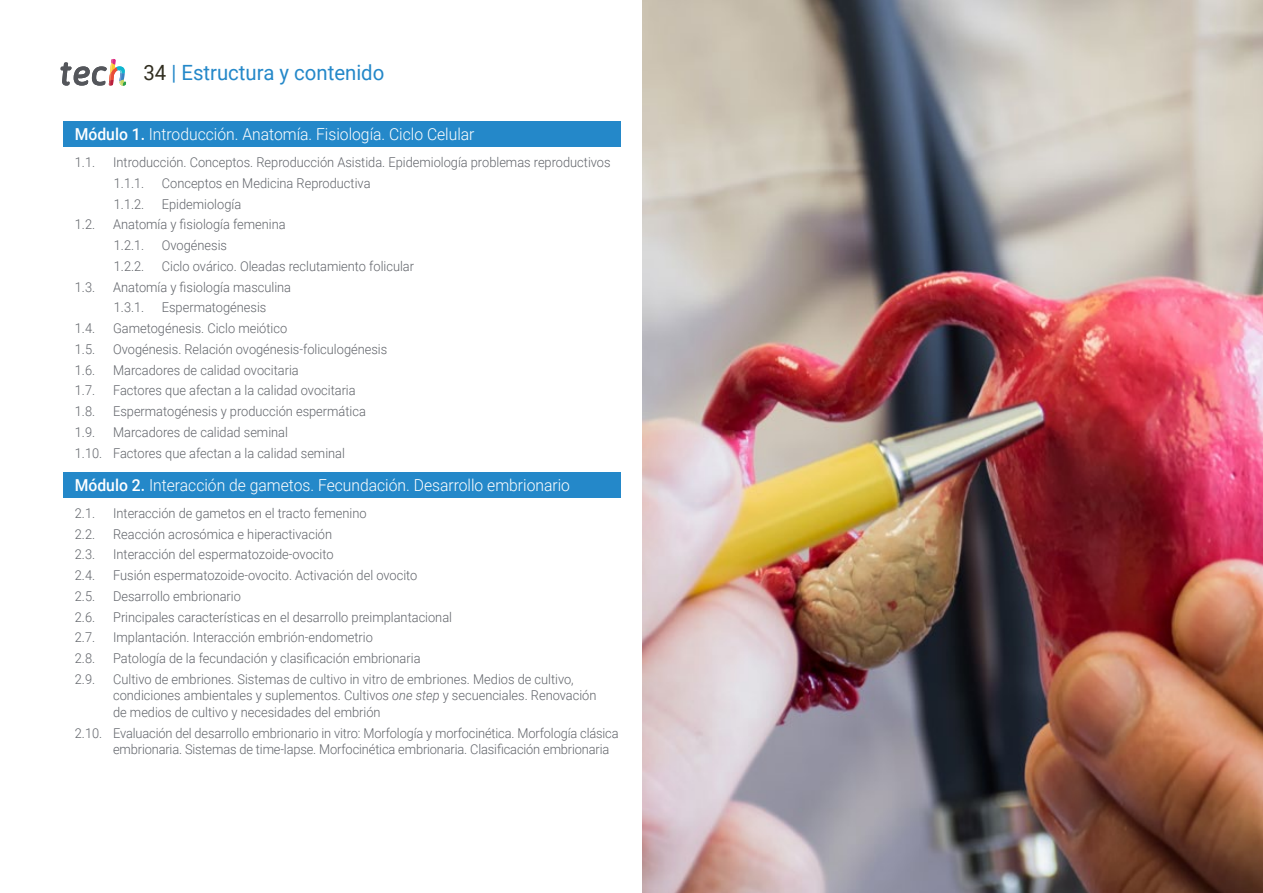
<style>
.page{position:relative;width:1263px;height:893px;background:#fff}
.page>*{position:absolute;margin:0;border:0;box-sizing:border-box;transform-origin:0 0}
.t1{font:21px "Roboto";color:#2488c9}
.t2{font:300 16.5px "Roboto";color:#fff;scale:.95 1}
.t3{font:300 13.5px/20.7px "Roboto";color:#61646a;scale:.95 1}
.s1{color:#312e20}
.s2{font-weight:500}
.s3{font-style:italic}
</style>
<div class="page">
<img style="left:642px;top:0;width:621px;height:893px">
<div style="left:64px;top:121px;width:557px;height:26px;background:#2488c9"></div>
<div style="left:64px;top:472px;width:557px;height:25px;background:#2488c9"></div>
<svg style="left:61px;top:59px;width:65px;height:27px"></svg>
<h1 class="t1" style="left:144px;top:57px;width:242px"><span class="s1">34</span> | Estructura y contenido</h1>
<p class="t2" style="left:75px;top:123px;width:422px"><span class="s2">Módulo 1.</span> Introducción. Anatomía. Fisiología. Ciclo Celular</p>
<p class="t3" style="left:75px;top:151px;width:23px">1.1.</p>
<p class="t3" style="left:113px;top:151px;width:525px">Introducción. Conceptos. Reproducción Asistida. Epidemiología problemas reproductivos<br>1.1.1.</p>
<p class="t3" style="left:162px;top:172px;width:221px">Conceptos en Medicina Reproductiva</p>
<p class="t3" style="left:114px;top:193px;width:34px">1.1.2.</p>
<p class="t3" style="left:162px;top:193px;width:85px">Epidemiología</p>
<p class="t3" style="left:75px;top:214px;width:23px">1.2.</p>
<p class="t3" style="left:113px;top:214px;width:183px">Anatomía y fisiología femenina<br>1.2.1.</p>
<p class="t3" style="left:162px;top:234px;width:70px">Ovogénesis</p>
<p class="t3" style="left:114px;top:255px;width:34px">1.2.2.</p>
<p class="t3" style="left:162px;top:255px;width:267px">Ciclo ovárico. Oleadas reclutamiento folicular</p>
<p class="t3" style="left:75px;top:276px;width:23px">1.3.</p>
<p class="t3" style="left:113px;top:276px;width:189px">Anatomía y fisiología masculina<br>1.3.1.</p>
<p class="t3" style="left:162px;top:297px;width:112px">Espermatogénesis</p>
<p class="t3" style="left:75px;top:317px;width:23px">1.4.</p>
<p class="t3" style="left:113px;top:317px;width:185px">Gametogénesis. Ciclo meiótico</p>
<p class="t3" style="left:75px;top:338px;width:23px">1.5.</p>
<p class="t3" style="left:113px;top:338px;width:290px">Ovogénesis. Relación ovogénesis-foliculogénesis</p>
<p class="t3" style="left:75px;top:359px;width:23px">1.6.</p>
<p class="t3" style="left:113px;top:359px;width:197px">Marcadores de calidad ovocitaria</p>
<p class="t3" style="left:75px;top:380px;width:23px">1.7.</p>
<p class="t3" style="left:113px;top:380px;width:257px">Factores que afectan a la calidad ovocitaria</p>
<p class="t3" style="left:75px;top:400px;width:23px">1.8.</p>
<p class="t3" style="left:113px;top:400px;width:268px">Espermatogénesis y producción espermática</p>
<p class="t3" style="left:75px;top:421px;width:23px">1.9.</p>
<p class="t3" style="left:75px;top:421px;width:286px;text-indent:38px">Marcadores de calidad seminal<br>1.10. Factores que afectan a la calidad seminal</p>
<p class="t2" style="left:75px;top:473px;width:523px"><span class="s2">Módulo 2.</span> Interacción de gametos. Fecundación. Desarrollo embrionario</p>
<p class="t3" style="left:75px;top:502px;width:23px">2.1.</p>
<p class="t3" style="left:113px;top:502px;width:268px">Interacción de gametos en el tracto femenino</p>
<p class="t3" style="left:75px;top:523px;width:23px">2.2.</p>
<p class="t3" style="left:113px;top:523px;width:232px">Reacción acrosómica e hiperactivación</p>
<p class="t3" style="left:75px;top:544px;width:23px">2.3.</p>
<p class="t3" style="left:113px;top:544px;width:234px">Interacción del espermatozoide-ovocito</p>
<p class="t3" style="left:75px;top:564px;width:23px">2.4.</p>
<p class="t3" style="left:113px;top:564px;width:322px">Fusión espermatozoide-ovocito. Activación del ovocito</p>
<p class="t3" style="left:75px;top:585px;width:23px">2.5.</p>
<p class="t3" style="left:113px;top:585px;width:136px">Desarrollo embrionario</p>
<p class="t3" style="left:75px;top:606px;width:23px">2.6.</p>
<p class="t3" style="left:113px;top:606px;width:358px">Principales características en el desarrollo preimplantacional</p>
<p class="t3" style="left:75px;top:627px;width:23px">2.7.</p>
<p class="t3" style="left:113px;top:627px;width:275px">Implantación. Interacción embrión-endometrio</p>
<p class="t3" style="left:75px;top:647px;width:23px">2.8.</p>
<p class="t3" style="left:113px;top:647px;width:325px">Patología de la fecundación y clasificación embrionaria</p>
<p class="t3" style="left:75px;top:668px;width:23px">2.9.</p>
<p class="t3" style="left:113px;top:670px;width:510px;line-height:16.5px">Cultivo de embriones. Sistemas de cultivo in vitro de embriones. Medios de cultivo, condiciones ambientales y suplementos. Cultivos <span class="s3">one step</span> y secuenciales. Renovación de medios de cultivo y necesidades del embrión</p>
<p class="t3" style="left:113px;top:724px;width:534px;line-height:16.5px;text-indent:-38px">2.10. Evaluación del desarrollo embrionario in vitro: Morfología y morfocinética. Morfología clásica embrionaria. Sistemas de time-lapse. Morfocinética embrionaria. Clasificación embrionaria</p>
</div>
